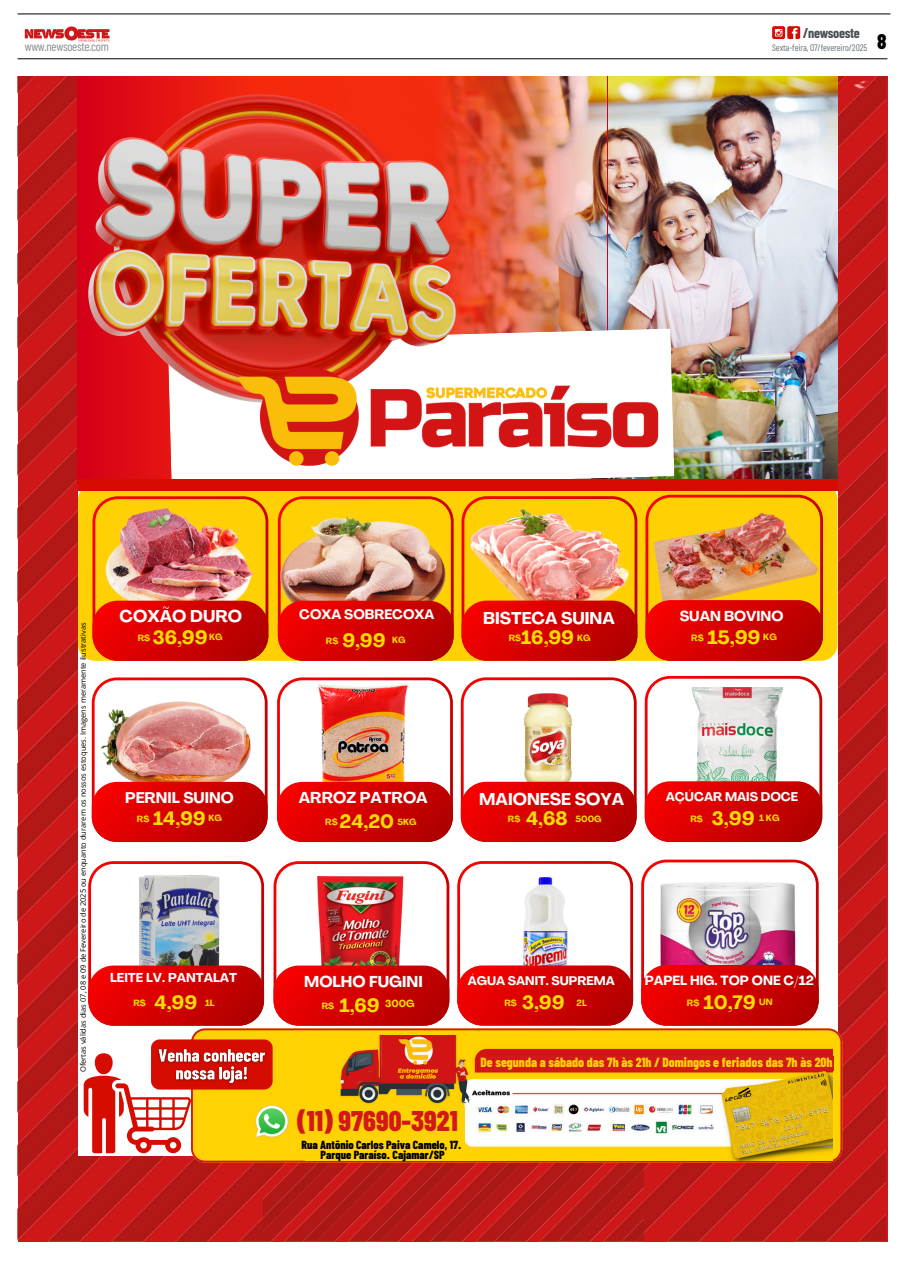
<style>
.page{position:relative;width:904px;height:1276px;background:#fff}
.page>*{position:absolute;margin:0;border:0;box-sizing:border-box;transform-origin:0 0}
.t1{font:800 28.38px "Barlow Condensed";color:#d31818}
.t2{font:800 21.12px "Barlow Condensed";color:#000}
.t3{font:700 19.12px "Agrandir";color:#fcdb00}
.t4{font:700 19px "Agrandir";color:#fcdb00}
.t5{font:700 16.88px "Agrandir";color:#fff}
.t6{font:700 15.62px "Agrandir";color:#fff}
.t7{font:700 15.5px "Agrandir";color:#fff}
.t8{font:700 15.25px "Agrandir";color:#fff}
.t9{font:700 14.25px "Agrandir";color:#fff}
.t10{font:700 13.88px "Barlow Condensed";letter-spacing:-.025em;color:#4a5054}
.t11{font:700 13.5px "Agrandir";color:#fff}
.t12{font:800 13.25px "Barlow Condensed";color:#ffd203}
.t13{font:700 13.12px "Agrandir";color:#fff}
.t14{font:700 12.75px "Agrandir";color:#fff}
.t15{font:12.5px "Barlow Condensed";letter-spacing:-.025em;color:#878e92}
.t16{font:700 12.5px "Agrandir";color:#fff}
.t17{font:700 12.38px "Agrandir";color:#fff}
.t18{font:800 11.75px "Barlow Condensed";color:#000}
.t19{font:700 10.12px "Agrandir";color:#fcdb00}
.t20{font:9.38px "Barlow Condensed";letter-spacing:-.01em;color:#697379}
.t21{font:700 9px "Agrandir";color:#fcdb00}
.t22{font:700 8.88px "Agrandir";color:#fcdb00}
.t23{font:7.5px "Open Sans";color:#000}
</style>
<div class="page">
<hr style="left:18px;top:13px;width:872px;height:1px;background:#000">
<hr style="left:18px;top:58px;width:869px;height:1px;background:#000">
<svg style="left:25px;top:26px;width:85px;height:15px"></svg>
<svg style="left:772px;top:26px;width:13px;height:13px"></svg>
<svg style="left:775px;top:29px;width:7px;height:8px"></svg>
<div style="left:787px;top:26px;width:13px;height:13px;background:#d60c00;border-radius:2px"></div>
<svg style="left:791px;top:28px;width:6px;height:11px"></svg>
<img style="left:643px;top:76px;width:242px;height:1165px">
<img style="left:18px;top:76px;width:625px;height:1165px">
<div style="left:78px;top:490px;width:759px;height:666px;background:#fff"></div>
<svg style="left:457px;top:861px;width:176px;height:164px"></svg>
<svg style="left:645px;top:676px;width:177px;height:166px"></svg>
<svg style="left:92px;top:683px;width:176px;height:159px"></svg>
<div style="left:78px;top:483px;width:759px;height:178px;background:#ffd004;border-radius:17px"></div>
<img style="left:101px;top:677px;width:157px;height:111px">
<div style="left:92px;top:782px;width:176px;height:60px;background:linear-gradient(to right,#f40000,#b30101);border-radius:25px"></div>
<svg style="left:277px;top:677px;width:176px;height:165px"></svg>
<img style="left:314px;top:683px;width:100px;height:99px">
<div style="left:277px;top:782px;width:176px;height:60px;background:linear-gradient(to right,#f40101,#b30000);border-radius:25px"></div>
<svg style="left:461px;top:677px;width:175px;height:164px"></svg>
<img style="left:502px;top:694px;width:93px;height:88px">
<div style="left:461px;top:782px;width:175px;height:60px;background:linear-gradient(to right,#f40000,#b20000);border-radius:25px"></div>
<img style="left:691px;top:687px;width:91px;height:94px">
<div style="left:645px;top:781px;width:177px;height:61px;background:linear-gradient(to right,#f40101,#b30000);border-radius:25px"></div>
<svg style="left:93px;top:506px;width:175px;height:154px"></svg>
<img style="left:98px;top:496px;width:164px;height:115px">
<div style="left:93px;top:601px;width:175px;height:60px;background:linear-gradient(to right,#f40000,#b20000);border-radius:25px"></div>
<svg style="left:278px;top:513px;width:176px;height:147px"></svg>
<img style="left:281px;top:513px;width:165px;height:140px">
<div style="left:278px;top:601px;width:176px;height:60px;background:linear-gradient(to right,#f40000,#b30100);border-radius:25px"></div>
<svg style="left:461px;top:513px;width:173px;height:147px"></svg>
<img style="left:468px;top:513px;width:162px;height:95px">
<div style="left:461px;top:601px;width:176px;height:60px;background:linear-gradient(to right,#f40200,#b30000);border-radius:25px"></div>
<svg style="left:674px;top:495px;width:147px;height:15px"></svg>
<img style="left:634px;top:510px;width:203px;height:151px">
<div style="left:645px;top:600px;width:178px;height:61px;background:linear-gradient(to right,#f40200,#b30000);border-radius:25px"></div>
<img style="left:607px;top:76px;width:230px;height:404px">
<img style="left:78px;top:76px;width:529px;height:404px">
<svg style="left:168px;top:402px;width:54px;height:78px"></svg>
<div style="left:78px;top:480px;width:759px;height:11px;background:#d60c00"></div>
<img style="left:88px;top:94px;width:368px;height:308px">
<img style="left:222px;top:318px;width:452px;height:195px">
<svg style="left:191px;top:1028px;width:651px;height:134px;background:#f5aa0b"></svg>
<img style="left:306px;top:1036px;width:527px;height:125px">
<div style="left:239px;top:1108px;width:226px;height:47px;background:#ffd203"></div>
<img style="left:273px;top:1103px;width:17px;height:35px">
<svg style="left:88px;top:861px;width:176px;height:164px"></svg>
<img style="left:115px;top:874px;width:129px;height:92px">
<div style="left:88px;top:966px;width:176px;height:60px;background:linear-gradient(to right,#f40101,#b30000);border-radius:25px"></div>
<svg style="left:273px;top:861px;width:176px;height:164px"></svg>
<img style="left:278px;top:863px;width:159px;height:159px">
<div style="left:273px;top:966px;width:176px;height:60px;background:linear-gradient(to right,#f40202,#b30000);border-radius:25px"></div>
<img style="left:482px;top:875px;width:126px;height:90px">
<div style="left:457px;top:965px;width:176px;height:61px;background:linear-gradient(to right,#f40303,#b30000);border-radius:25px"></div>
<img style="left:641px;top:859px;width:178px;height:164px">
<div style="left:641px;top:965px;width:177px;height:61px;background:linear-gradient(to right,#f40202,#b30000);border-radius:25px"></div>
<div style="left:480px;top:1056px;width:353px;height:15px;background:#d31818"></div>
<svg style="left:84px;top:1039px;width:189px;height:114px"></svg>
<img style="left:154px;top:1045px;width:117px;height:45px">
<p class="t15" style="left:25px;top:39px;width:86px">www.newsoeste.com</p>
<p class="t10" style="left:803px;top:24px;width:58px">/newsoeste</p>
<p class="t20" style="left:772px;top:42px;width:97px">Sexta-feira, 07/fevereiro/2025</p>
<h6 class="t2" style="left:877px;top:28px;width:11px">8</h6>
<p class="t23" style="left:78px;top:1072px;width:451px;rotate:-90deg">Ofertas válidas dias 07, 08 e 09 de Fevereiro de 2025 ou enquanto durarem os nossos estoques. Imagens meramente ilustrativas</p>
<h4 class="t5" style="left:120px;top:609px;width:124px">COXÃO DURO</h4>
<p class="t22" style="left:138px;top:635px;width:14px">R$</p>
<p class="t4" style="left:153px;top:630px;width:56px">36,99</p>
<h2 class="t22" style="left:209px;top:634px;width:15px">KG</h2>
<p class="t11" style="left:299px;top:609px;width:137px">COXA SOBRECOXA</p>
<h2 class="t22" style="left:326px;top:638px;width:14px">R$</h2>
<p class="t4" style="left:342px;top:633px;width:45px">9,99</p>
<p class="t5" style="left:483px;top:611px;width:133px">BISTECA SUINA</p>
<h5 class="t22" style="left:509px;top:635px;width:14px">R$</h5>
<h4 class="t4" style="left:521px;top:630px;width:54px">16,99</h4>
<h2 class="t22" style="left:392px;top:636px;width:15px">KG</h2>
<p class="t22" style="left:577px;top:635px;width:15px">KG</p>
<h2 class="t9" style="left:680px;top:610px;width:105px">SUAN BOVINO</h2>
<p class="t21" style="left:691px;top:634px;width:14px">R$</p>
<p class="t3" style="left:707px;top:630px;width:55px">15,99</p>
<h5 class="t21" style="left:763px;top:633px;width:15px">KG</h5>
<p class="t8" style="left:125px;top:791px;width:110px">PERNIL SUINO</p>
<p class="t6" style="left:299px;top:791px;width:130px">ARROZ PATROA</p>
<p class="t5" style="left:479px;top:792px;width:146px">MAIONESE SOYA</p>
<p class="t22" style="left:137px;top:816px;width:14px">R$</p>
<p class="t4" style="left:153px;top:811px;width:54px">14,99</p>
<p class="t22" style="left:208px;top:815px;width:15px">KG</p>
<p class="t22" style="left:325px;top:819px;width:14px">R$</p>
<p class="t4" style="left:340px;top:814px;width:56px">24,20</p>
<p class="t22" style="left:397px;top:818px;width:21px">5KG</p>
<p class="t22" style="left:508px;top:816px;width:14px">R$</p>
<p class="t4" style="left:526px;top:811px;width:43px">4,68</p>
<p class="t22" style="left:575px;top:816px;width:28px">500G</p>
<p class="t16" style="left:666px;top:792px;width:134px">AÇÚCAR MAIS DOCE</p>
<p class="t21" style="left:690px;top:816px;width:14px">R$</p>
<h6 class="t3" style="left:712px;top:811px;width:44px">3,99</h6>
<p class="t21" style="left:759px;top:814px;width:22px">1 KG</p>
<h2 class="t14" style="left:110px;top:972px;width:129px">LEITE LV. PANTALAT</h2>
<p class="t22" style="left:133px;top:999px;width:14px">R$</p>
<p class="t4" style="left:155px;top:995px;width:44px">4,99</p>
<p class="t21" style="left:205px;top:1000px;width:11px">1L</p>
<p class="t7" style="left:304px;top:975px;width:120px">MOLHO FUGINI</p>
<p class="t22" style="left:322px;top:1002px;width:14px">R$</p>
<p class="t4" style="left:339px;top:998px;width:42px">1,69</p>
<p class="t19" style="left:385px;top:1000px;width:31px">300G</p>
<p class="t17" style="left:468px;top:975px;width:148px">ÁGUA SANIT. SUPREMA</p>
<p class="t22" style="left:504px;top:999px;width:14px">R$</p>
<p class="t4" style="left:522px;top:995px;width:44px">3,99</p>
<h2 class="t22" style="left:576px;top:999px;width:12px">2L</h2>
<p class="t13" style="left:645px;top:975px;width:171px">PAPEL HIG. TOP ONE C/12</p>
<p class="t21" style="left:687px;top:999px;width:14px">R$</p>
<h2 class="t3" style="left:703px;top:995px;width:54px">10,79</h2>
<p class="t21" style="left:759px;top:998px;width:15px">UN</p>
<p class="t1" style="left:297px;top:1103px;width:162px">(11) 97690-3921</p>
<h2 class="t18" style="left:301px;top:1137px;width:161px">Rua Antônio Carlos Paiva Camelo, 17.</h2>
<p class="t18" style="left:321px;top:1147px;width:125px">Parque Paraíso. Cajamar/SP</p>
<h4 class="t12" style="left:480px;top:1053px;width:354px">De segunda a sábado das 7h às 21h / Domingos e feriados das 7h às 20h</h4>
</div>
